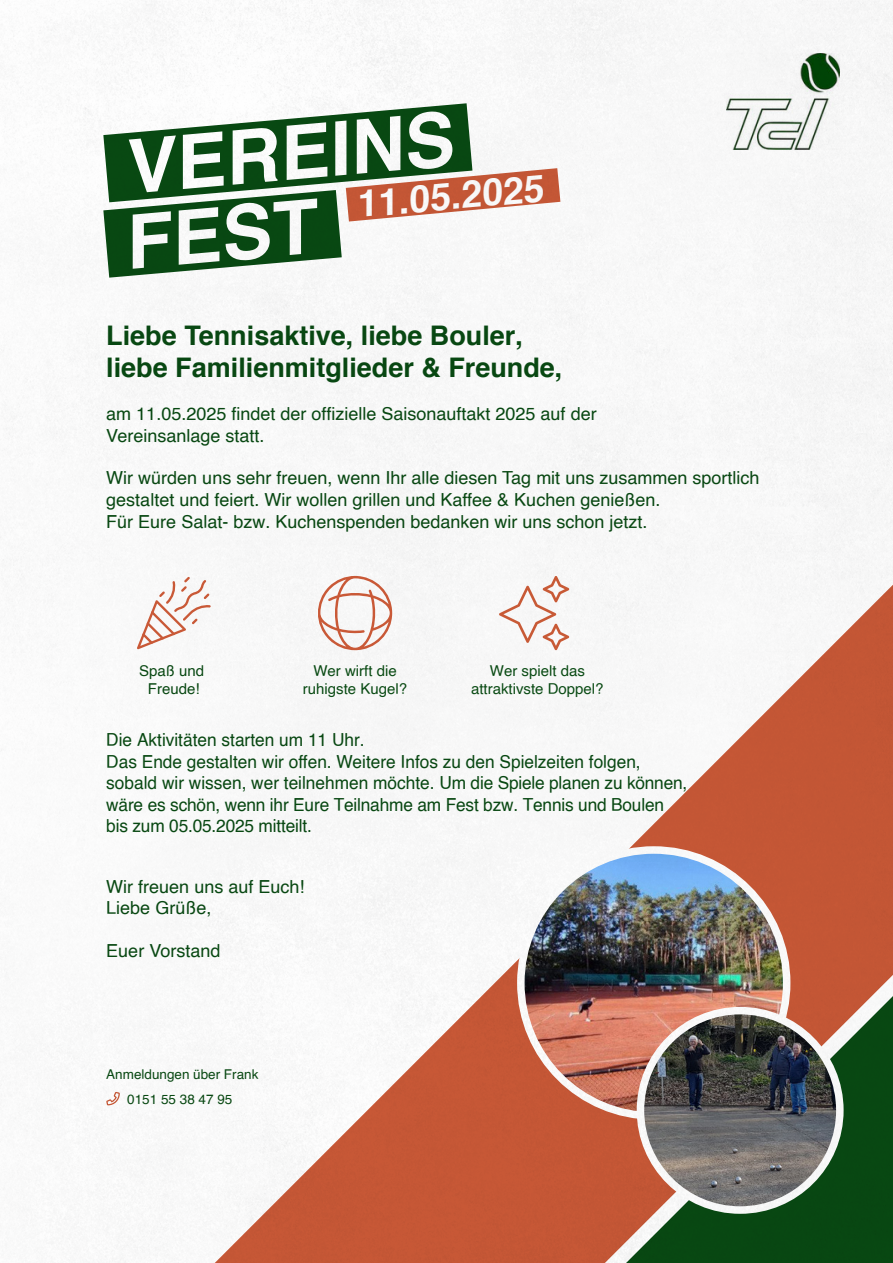
<style>
.page{position:relative;width:893px;height:1263px;background:#fff}
.page>*{position:absolute;margin:0;border:0;box-sizing:border-box;transform-origin:0 0}
.t1{font:700 75px "Helvetica";color:#fff}
.t2{font:700 37.5px "Helvetica";color:#fff}
.t3{font:700 27px/32.4px "Helvetica";color:#094a13}
.t4{font:18px/21.6px "Helvetica";color:#094a13}
.t5{font:18px/21.5px "Helvetica";color:#094a13;scale:.96 1}
.t6{font:15px/18px "Helvetica";color:#094a13;text-align:center}
.t7{font:13.5px/25px "Helvetica";color:#094a13;text-align:center}
.s1{font-size:75px}
</style>
<div class="page">
<img style="left:0;top:0;width:893px;height:1263px">
<svg style="left:318px;top:576px;width:74px;height:74px"></svg>
<svg style="left:499px;top:576px;width:70px;height:74px"></svg>
<svg style="left:137px;top:577px;width:74px;height:72px"></svg>
<h1 class="t1" style="left:119px;top:107px;width:331px;rotate:-5deg">VEREINS</h1>
<h2 class="t2" style="left:120px;top:194px;width:423px;rotate:-5deg"><span class="s1">FEST</span> 11.05.2025</h2>
<h3 class="t3" style="left:106px;top:319px;width:458px">Liebe Tennisaktive, liebe Bouler, liebe Familienmitglieder &amp; Freunde,</h3>
<p class="t4" style="left:106px;top:403px;width:492px">am 11.05.2025 findet der offizielle Saisonauftakt 2025 auf der<br>Vereinsanlage statt.</p>
<p class="t4" style="left:106px;top:468px;width:655px">Wir würden uns sehr freuen, wenn Ihr alle diesen Tag mit uns zusammen sportlich gestaltet und feiert. Wir wollen grillen und Kaffee &amp; Kuchen genießen.<br>Für Eure Salat- bzw. Kuchenspenden bedanken wir uns schon jetzt.</p>
<p class="t6" style="left:139px;top:662px;width:67px">Spaß und<br>Freude!</p>
<p class="t6" style="left:303px;top:662px;width:106px">Wer wirft die ruhigste Kugel?</p>
<p class="t6" style="left:471px;top:662px;width:134px">Wer spielt das attraktivste Doppel?</p>
<p class="t5" style="left:106px;top:730px;width:607px">Die Aktivitäten starten um 11 Uhr.<br>Das Ende gestalten wir offen. Weitere Infos zu den Spielzeiten folgen, sobald wir wissen, wer teilnehmen möchte. Um die Spiele planen zu können, wäre es schön, wenn ihr Eure Teilnahme am Fest bzw. Tennis und Boulen bis zum 05.05.2025 mitteilt.</p>
<p class="t4" style="left:106px;top:876px;width:200px">Wir freuen uns auf Euch!<br>Liebe Grüße,</p>
<p class="t4" style="left:106px;top:941px;width:116px">Euer Vorstand</p>
<p class="t7" style="left:106px;top:1062px;width:154px">Anmeldungen über Frank<br>0151 55 38 47 95</p>
</div>
